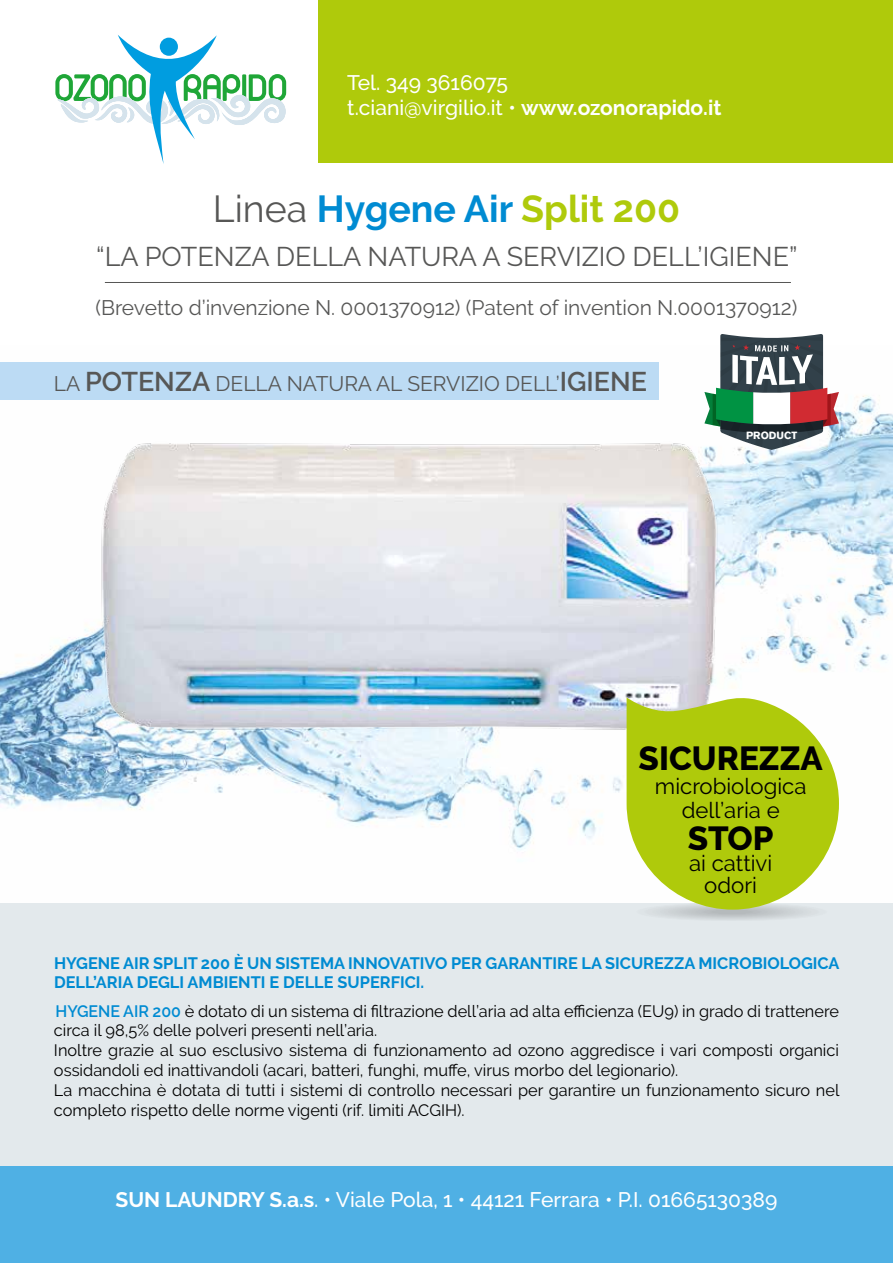
<style>
.page{position:relative;width:893px;height:1263px;background:#fff}
.page>*{position:absolute;margin:0;border:0;box-sizing:border-box;transform-origin:0 0}
.t1{font:700 37.5px "Raleway";color:#008bd2}
.t2{font:800 33.3px "Raleway";color:#000}
.t3{font:27px "Raleway";color:#575756}
.t4{font:22.2px/24.3px "Raleway";color:#000;text-align:center}
.t5{font:500 21px/25.2px "Raleway";color:#fff}
.t6{font:21px "Raleway";color:#575756}
.t7{font:16.5px/19.8px "Raleway";color:#000}
.t8{font:700 16.5px/19.8px "Raleway";color:#008bd2}
.t9{font:700 10.35px "Akzidenz Grotesk BQ";color:#fff}
.s1{font-weight:700}
.s2{font-weight:400;color:#575756}
.s3{color:#afca0b}
.s4{font-weight:600;font-size:27px}
.s5{font-weight:600;color:#008bd2}
</style>
<div class="page">
<img style="left:0;top:362px;width:893px;height:542px">
<div style="left:0;top:904px;width:893px;height:262px;background:#e3e9ec"></div>
<div style="left:0;top:362px;width:658px;height:38px;background:#bcdbf4"></div>
<div style="left:319px;top:0;width:574px;height:162px;background:#afca0b"></div>
<svg style="left:55px;top:35px;width:231px;height:129px"></svg>
<hr style="left:105px;top:282px;width:686px;height:1px;background:#575756">
<div style="left:0;top:1166px;width:893px;height:97px;background:#4fb0e4"></div>
<img style="left:85px;top:426px;width:663px;height:325px">
<div style="left:634px;top:902px;width:196px;height:19px;background:#dee4e7;border-radius:50%"></div>
<div style="left:646px;top:903px;width:171px;height:17px;background:#d7dddf;border-radius:50%"></div>
<div style="left:657px;top:904px;width:150px;height:15px;background:#d2d7da;border-radius:50%"></div>
<div style="left:667px;top:905px;width:130px;height:13px;background:#ccd2d4;border-radius:50%"></div>
<div style="left:677px;top:906px;width:109px;height:11px;background:#c5cacd;border-radius:50%"></div>
<div style="left:688px;top:907px;width:88px;height:9px;background:#c1c6c8;border-radius:50%"></div>
<div style="left:698px;top:908px;width:68px;height:7px;background:#babfc2;border-radius:50%"></div>
<div style="left:708px;top:909px;width:47px;height:5px;background:#b7bcbe;border-radius:50%"></div>
<hr style="left:713px;top:910px;width:38px;height:3px;background:#fff;border-radius:50%">
<svg style="left:627px;top:691px;width:212px;height:219px;fill:#afca0b"></svg>
<svg style="left:704px;top:334px;width:135px;height:116px"></svg>
<p class="t5" style="left:347px;top:70px;width:376px">Tel. 349 3616075<br>t.ciani@virgilio.it • <span class="s1">www.ozonorapido.it</span></p>
<h1 class="t1" style="left:213px;top:188px;width:469px"><span class="s2">Linea</span> Hygene Air <span class="s3">Split 200</span></h1>
<h3 class="t3" style="left:96px;top:240px;width:703px">“LA POTENZA DELLA NATURA A SERVIZIO DELL’IGIENE”</h3>
<p class="t6" style="left:95px;top:295px;width:703px">(Brevetto d’invenzione N. 0001370912) (Patent of invention N.0001370912)</p>
<p class="t6" style="left:54px;top:371px;width:595px">LA <span class="s4">POTENZA</span> DELLA NATURA AL SERVIZIO DELL’<span class="s4">IGIENE</span></p>
<p class="t9" style="left:746px;top:429px;width:53px">PRODUCT</p>
<h2 class="t2" style="left:639px;top:740px;width:186px">SICUREZZA</h2>
<h3 class="t4" style="left:655px;top:774px;width:153px">microbiologica dell’aria e</h3>
<h2 class="t2" style="left:688px;top:819px;width:87px">STOP</h2>
<h3 class="t4" style="left:689px;top:853px;width:85px;line-height:21.3px">ai cattivi odori</h3>
<p class="t8" style="left:54px;top:953px;width:787px">HYGENE AIR SPLIT 200 È UN SISTEMA INNOVATIVO PER GARANTIRE LA SICUREZZA MICROBIOLOGICA<br>DELL’ARIA DEGLI AMBIENTI E DELLE SUPERFICI.</p>
<p class="t7" style="left:54px;top:1001px;width:787px"><span class="s5">HYGENE AIR 200</span> è dotato di un sistema di filtrazione dell’aria ad alta efficienza (EU9) in grado di trattenere circa il 98,5% delle polveri presenti nell’aria.<br>Inoltre grazie al suo esclusivo sistema di funzionamento ad ozono aggredisce i vari composti organici ossidandoli ed inattivandoli (acari, batteri, funghi, muffe, virus morbo del legionario).<br>La macchina è dotata di tutti i sistemi di controllo necessari per garantire un funzionamento sicuro nel completo rispetto delle norme vigenti (rif. limiti ACGIH).</p>
<p class="t5" style="left:116px;top:1187px;width:663px"><span class="s1">SUN LAUNDRY S.a.s</span>. • Viale Pola, 1 • 44121 Ferrara • P.I. 01665130389</p>
</div>
